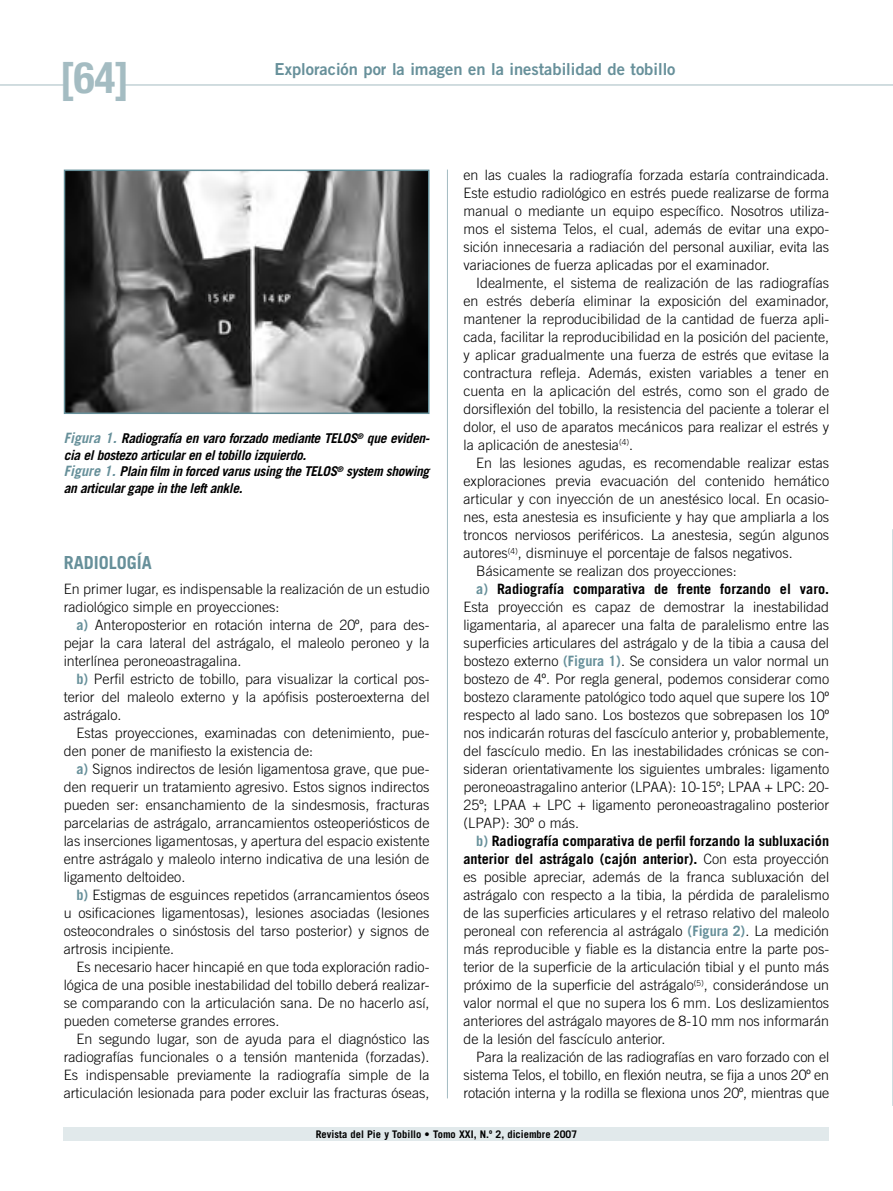
<style>
.page{position:relative;width:893px;height:1191px;background:#fff}
.page>*{position:absolute;margin:0;border:0;box-sizing:border-box;transform-origin:0 0}
._00_00A-Folio_par{font:700 condensed 43.5px "Helvetica Neue";color:#a4bcc2}
._04_01-Ladillo_1{font:700 18px "Trade Gothic";color:#67909a}
._00_01-Cintillo{font:16.5px "Trade Gothic Bold Two";color:#67909a}
._05_02_Texto_general{font:300 14.25px/18px "Trade Gothic";color:#000;text-align:justify}
._08_01-Pie_de_figura{font:italic 700 13.5px/16.5px "Trade Gothic";letter-spacing:-.025em;color:#000}
.t1{font:700 10.5px "Trade Gothic";color:#000}
.s1{font-size:14.25px;color:#67909a}
.s2{font-weight:700;color:#67909a}
.s3{font-weight:700}
</style>
<div class="page">
<hr style="left:0;top:85px;width:64px;height:1px;background:#a4bcc2">
<hr style="left:122px;top:85px;width:771px;height:1px;background:#a4bcc2">
<div style="left:64px;top:1127px;width:765px;height:13px;background:#e1e9eb"></div>
<hr style="left:892px;top:529px;width:1px;height:577px;background:#a4bcc2">
<img style="left:67px;top:173px;width:359px;height:238px">
<div style="left:64px;top:170px;width:365px;height:244px;border:2px solid #67909a"></div>
<hr style="left:447px;top:170px;width:1px;height:928px;background:#a4bcc2">
<p class="_00_00A-Folio_par" style="left:60px;top:51px;width:71px">[64]</p>
<p class="_00_01-Cintillo" style="left:275px;top:59px;width:402px">Exploración por la imagen en la inestabilidad de tobillo</p>
<p class="_08_01-Pie_de_figura" style="left:64px;top:430px;width:366px"><span class="s1">Figura 1.</span> Radiografía en varo forzado mediante TELOS<sup>®</sup> que eviden&shy;cia el bostezo articular en el tobillo izquierdo.</p>
<p class="_08_01-Pie_de_figura" style="left:64px;top:463px;width:367px"><span class="s1">Figure 1.</span> Plain film in forced varus using the TELOS<sup>®</sup> system showing an articular gape in the left ankle.</p>
<p class="_04_01-Ladillo_1" style="left:64px;top:551px;width:90px">RADIOLOGÍA</p>
<p class="_05_02_Texto_general" style="left:64px;top:580px;width:367px">En primer lugar, es indispensable la realización de un estudio radiológico simple en proyecciones:</p>
<p class="_05_02_Texto_general" style="left:64px;top:616px;width:367px;text-indent:13px"><span class="s2">a)</span> Anteroposterior en rotación interna de 20º, para des&shy;pejar la cara lateral del astrágalo, el maleolo peroneo y la interlínea peroneoastragalina.</p>
<p class="_05_02_Texto_general" style="left:64px;top:670px;width:367px;text-indent:13px"><span class="s2">b)</span> Perfil estricto de tobillo, para visualizar la cortical pos&shy;terior del maleolo externo y la apófisis posteroexterna del astrágalo.</p>
<p class="_05_02_Texto_general" style="left:64px;top:724px;width:367px;text-indent:13px">Estas proyecciones, examinadas con detenimiento, pue&shy;den poner de manifiesto la existencia de:</p>
<p class="_05_02_Texto_general" style="left:64px;top:760px;width:367px;text-indent:13px"><span class="s2">a)</span> Signos indirectos de lesión ligamentosa grave, que pue&shy;den requerir un tratamiento agresivo. Estos signos indirectos pueden ser: ensanchamiento de la sindesmosis, fracturas parcelarias de astrágalo, arrancamientos osteoperiósticos de las inserciones ligamentosas, y apertura del espacio existente entre astrágalo y maleolo interno indicativa de una lesión de ligamento deltoideo.</p>
<p class="_05_02_Texto_general" style="left:64px;top:886px;width:367px;text-indent:13px"><span class="s2">b)</span> Estigmas de esguinces repetidos (arrancamientos óseos u osificaciones ligamentosas), lesiones asociadas (lesiones osteocondrales o sinóstosis del tarso posterior) y signos de artrosis incipiente.</p>
<p class="_05_02_Texto_general" style="left:64px;top:958px;width:367px;text-indent:13px">Es necesario hacer hincapié en que toda exploración radio&shy;lógica de una posible inestabilidad del tobillo deberá realizar&shy;se comparando con la articulación sana. De no hacerlo así, pueden cometerse grandes errores.</p>
<p class="_05_02_Texto_general" style="left:64px;top:1030px;width:367px;text-indent:13px">En segundo lugar, son de ayuda para el diagnóstico las radiografías funcionales o a tensión mantenida (forzadas).<br>Es indispensable previamente la radiografía simple de la articulación lesionada para poder excluir las fracturas óseas,</p>
<p class="_05_02_Texto_general" style="left:463px;top:166px;width:367px">en las cuales la radiografía forzada estaría contraindicada.<br>Este estudio radiológico en estrés puede realizarse de forma manual o mediante un equipo específico. Nosotros utiliza&shy;mos el sistema Telos, el cual, además de evitar una expo&shy;sición innecesaria a radiación del personal auxiliar, evita las variaciones de fuerza aplicadas por el examinador.</p>
<p class="_05_02_Texto_general" style="left:463px;top:274px;width:367px;text-indent:13px">Idealmente, el sistema de realización de las radiografías en estrés debería eliminar la exposición del examinador, mantener la reproducibilidad de la cantidad de fuerza apli&shy;cada, facilitar la reproducibilidad en la posición del paciente, y aplicar gradualmente una fuerza de estrés que evitase la contractura refleja. Además, existen variables a tener en cuenta en la aplicación del estrés, como son el grado de dorsiflexión del tobillo, la resistencia del paciente a tolerar el dolor, el uso de aparatos mecánicos para realizar el estrés y la aplicación de anestesia<sup>(4)</sup>.</p>
<p class="_05_02_Texto_general" style="left:463px;top:454px;width:367px;text-indent:13px">En las lesiones agudas, es recomendable realizar estas exploraciones previa evacuación del contenido hemático articular y con inyección de un anestésico local. En ocasio&shy;nes, esta anestesia es insuficiente y hay que ampliarla a los troncos nerviosos periféricos. La anestesia, según algunos autores<sup>(4)</sup>, disminuye el porcentaje de falsos negativos.</p>
<p class="_05_02_Texto_general" style="left:476px;top:562px;width:262px">Básicamente se realizan dos proyecciones:</p>
<p class="_05_02_Texto_general" style="left:463px;top:580px;width:367px;text-indent:13px"><span class="s2">a)</span> <span class="s3">Radiografía comparativa de frente forzando el varo.<br></span>Esta proyección es capaz de demostrar la inestabilidad ligamentaria, al aparecer una falta de paralelismo entre las superficies articulares del astrágalo y de la tibia a causa del bostezo externo <span class="s2">(Figura 1)</span>. Se considera un valor normal un bostezo de 4º. Por regla general, podemos considerar como bostezo claramente patológico todo aquel que supere los 10º respecto al lado sano. Los bostezos que sobrepasen los 10º nos indicarán roturas del fascículo anterior y, probablemente, del fascículo medio. En las inestabilidades crónicas se con&shy;sideran orientativamente los siguientes umbrales: ligamento peroneoastragalino anterior (LPAA): 10-15º; LPAA + LPC: 20- 25º; LPAA + LPC + ligamento peroneoastragalino posterior (LPAP): 30º o más.</p>
<p class="_05_02_Texto_general" style="left:463px;top:832px;width:367px;text-indent:13px"><span class="s2">b)</span> <span class="s3">Radiografía comparativa de perfil forzando la subluxación anterior del astrágalo (cajón anterior).</span> Con esta proyección es posible apreciar, además de la franca subluxación del astrágalo con respecto a la tibia, la pérdida de paralelismo de las superficies articulares y el retraso relativo del maleolo peroneal con referencia al astrágalo <span class="s2">(Figura 2)</span>. La medición más reproducible y fiable es la distancia entre la parte pos&shy;terior de la superficie de la articulación tibial y el punto más próximo de la superficie del astrágalo<sup>(5)</sup>, considerándose un valor normal el que no supera los 6 mm. Los deslizamientos anteriores del astrágalo mayores de 8-10 mm nos informarán de la lesión del fascículo anterior.</p>
<p class="_05_02_Texto_general" style="left:463px;top:1048px;width:367px;text-indent:13px">Para la realización de las radiografías en varo forzado con el sistema Telos, el tobillo, en flexión neutra, se fija a unos 20º en rotación interna y la rodilla se flexiona unos 20º, mientras que</p>
<p class="t1" style="left:316px;top:1127px;width:263px">Revista del Pie y Tobillo • Tomo XXI, N.º 2, diciembre 2007</p>
</div>
